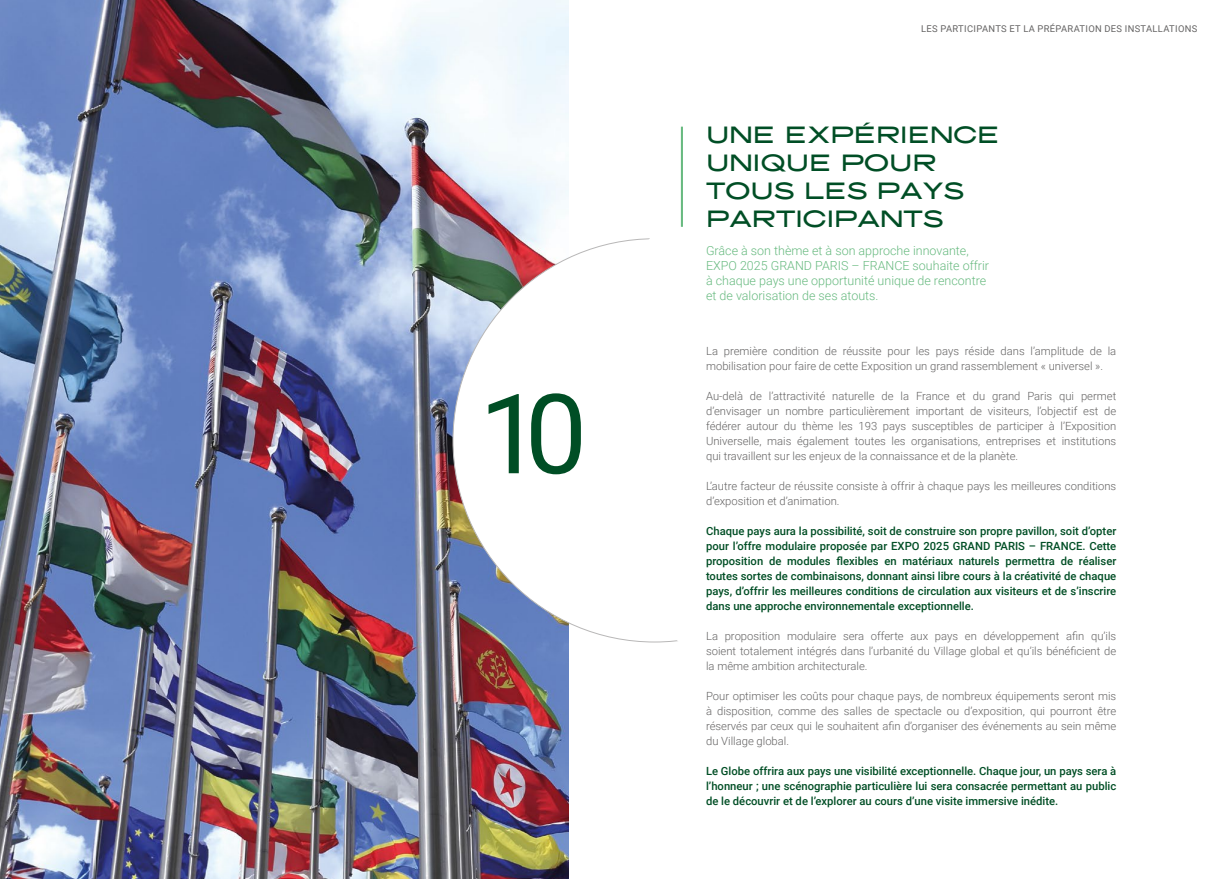
<style>
.page{position:relative;width:1226px;height:879px;background:#fff}
.page>*{position:absolute;margin:0;border:0;box-sizing:border-box;transform-origin:0 0}
.t1{font:110.75px "Roboto";color:#004e25}
.t2{font:23.5px/28.1px "Expo Font";color:#004e25}
.t3{font:300 12.5px/15px "Roboto";color:#68ba80}
.t4{font:300 11.25px/15px "Roboto";color:#646363;text-align:justify}
.t5{font:500 11.25px/15px "Roboto";color:#004e25;text-align:justify}
.t6{font:9.38px "Roboto";letter-spacing:.035em;color:#646363}
</style>
<div class="page">
<img style="left:0;top:0;width:568px;height:879px">
<div style="left:453px;top:239px;width:403px;height:403px;background:#fff;border-radius:50%"></div>
<hr style="left:681px;top:127px;width:2px;height:100px;background:#68ba80">
<h1 class="t1" style="left:479px;top:356px;width:109px">10</h1>
<p class="t6" style="left:921px;top:22px;width:278px">LES PARTICIPANTS ET LA PRÉPARATION DES INSTALLATIONS</p>
<h2 class="t2" style="left:706px;top:121px;width:295px">UNE EXPÉRIENCE<br>UNIQUE POUR<br>TOUS LES PAYS<br>PARTICIPANTS</h2>
<p class="t3" style="left:706px;top:243px;width:285px">Grâce à son thème et à son approche innovante, EXPO 2025 GRAND PARIS – FRANCE souhaite offrir à chaque pays une opportunité unique de rencontre et de valorisation de ses atouts.</p>
<p class="t4" style="left:706px;top:343px;width:412px">La première condition de réussite pour les pays réside dans l’amplitude de la mobilisation pour faire de cette Exposition un grand rassemblement « universel ».</p>
<p class="t4" style="left:706px;top:388px;width:412px">Au-delà de l’attractivité naturelle de la France et du grand Paris qui permet d’envisager un nombre particulièrement important de visiteurs, l’objectif est de fédérer autour du thème les 193 pays susceptibles de participer à l’Exposition Universelle, mais également toutes les organisations, entreprises et institutions qui travaillent sur les enjeux de la connaissance et de la planète.</p>
<p class="t4" style="left:706px;top:478px;width:412px">L’autre facteur de réussite consiste à offrir à chaque pays les meilleures conditions d’exposition et d’animation.</p>
<p class="t5" style="left:706px;top:523px;width:412px">Chaque pays aura la possibilité, soit de construire son propre pavillon, soit d’opter pour l’offre modulaire proposée par EXPO 2025 GRAND PARIS – FRANCE. Cette proposition de modules flexibles en matériaux naturels permettra de réaliser toutes sortes de combinaisons, donnant ainsi libre cours à la créativité de chaque pays, d’offrir les meilleures conditions de circulation aux visiteurs et de s’inscrire dans une approche environnementale exceptionnelle.</p>
<p class="t4" style="left:706px;top:628px;width:412px">La proposition modulaire sera offerte aux pays en développement afin qu’ils soient totalement intégrés dans l’urbanité du Village global et qu’ils bénéficient de la même ambition architecturale.</p>
<p class="t4" style="left:706px;top:688px;width:412px">Pour optimiser les coûts pour chaque pays, de nombreux équipements seront mis à disposition, comme des salles de spectacle ou d’exposition, qui pourront être réservés par ceux qui le souhaitent afin d’organiser des événements au sein même du Village global.</p>
<p class="t5" style="left:706px;top:763px;width:412px">Le Globe offrira aux pays une visibilité exceptionnelle. Chaque jour, un pays sera à l’honneur ; une scénographie particulière lui sera consacrée permettant au public de le découvrir et de l’explorer au cours d’une visite immersive inédite.</p>
</div>
